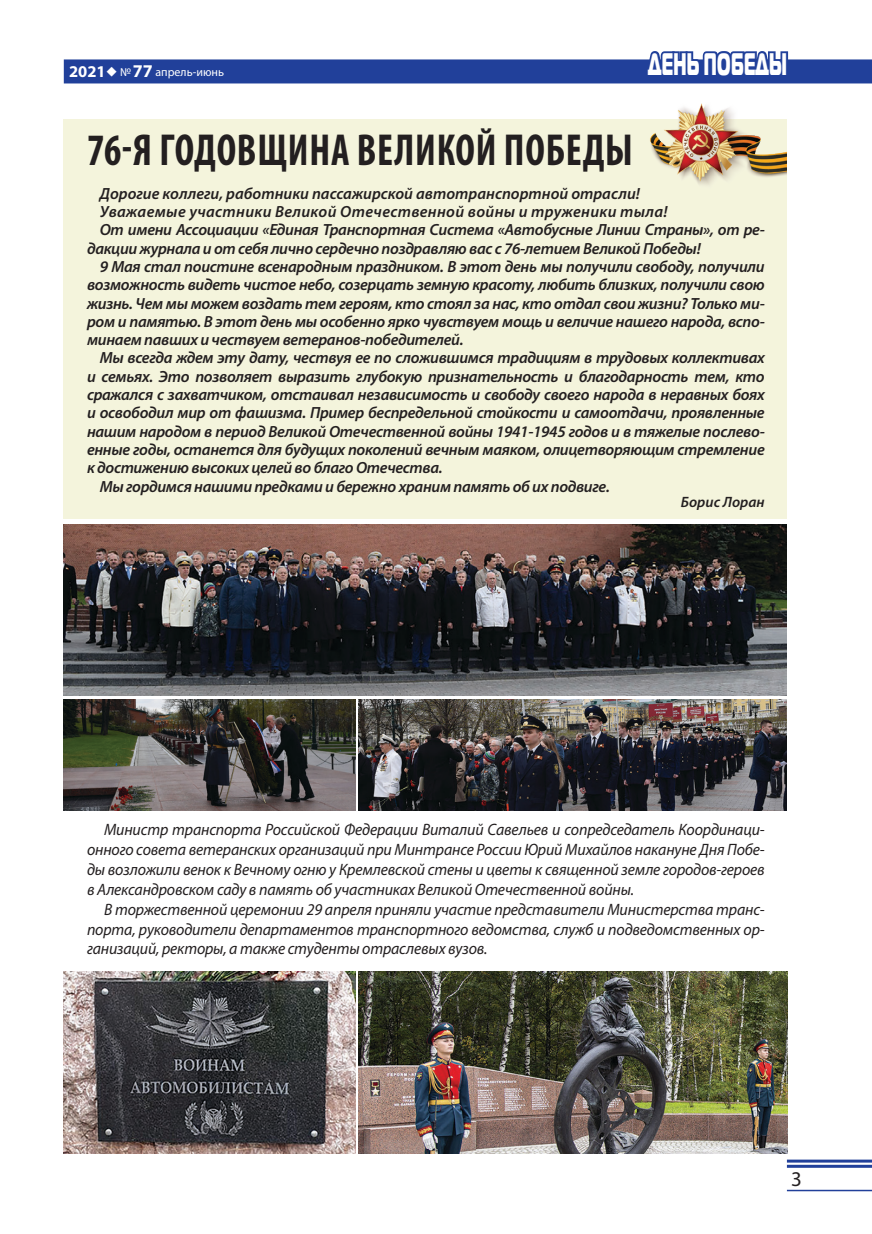
<style>
.page{position:relative;width:872px;height:1234px;background:#fff}
.page>*{position:absolute;margin:0;border:0;box-sizing:border-box;transform-origin:0 0}
.t1{font:700 condensed 45px "Myriad Pro";letter-spacing:.02em;color:#231f20;scale:.9 1}
.t2{font:30.9px "Magistral Black C";letter-spacing:.02em;color:#fff;scale:.52 1}
.t3{font:21px "Myriad Pro";color:#231f20}
.t4{font:italic 16.5px/19.8px "Myriad Pro";letter-spacing:-.01em;color:#231f20;text-align:justify;scale:.96 1}
.t5{font:italic 600 16.2px "Myriad Pro";letter-spacing:-.02em;color:#231f20}
.t6{font:italic 600 16.2px "Myriad Pro";color:#231f20}
.t7{font:italic 600 16.2px "Myriad Pro";letter-spacing:.02em;color:#231f20}
.t8{font:italic 600 15px "Myriad Pro";color:#231f20}
.t9{font:12px "Myriad Pro";color:#fff}
.s1{font-weight:700;font-size:16.5px}
.s2{font-weight:700;font-size:18px}
</style>
<div class="page">
<div style="left:64px;top:59px;width:808px;height:24px;background:#21409a"></div>
<svg style="left:644px;top:51px;width:146px;height:9px"></svg>
<hr style="left:787px;top:1164px;width:85px;height:3px;background:#21409a">
<hr style="left:787px;top:1159px;width:85px;height:3px;background:#21409a">
<hr style="left:787px;top:1189px;width:85px;height:1px;background:#21409a">
<div style="left:64px;top:119px;width:723px;height:399px;background:#f4f4dc"></div>
<img style="left:64px;top:524px;width:723px;height:171px">
<img style="left:64px;top:699px;width:291px;height:111px">
<img style="left:359px;top:699px;width:428px;height:111px">
<img style="left:64px;top:971px;width:291px;height:181px">
<img style="left:359px;top:971px;width:428px;height:181px">
<img style="left:650px;top:103px;width:137px;height:82px">
<p class="t9" style="left:69px;top:64px;width:156px"><span class="s1">2021</span>◆ № <span class="s2">77</span> апрель-июнь</p>
<h2 class="t2" style="left:648px;top:44px;width:268px">День победы</h2>
<h1 class="t1" style="left:87px;top:122px;width:608px">76-Я ГОДОВЩИНА ВЕЛИКОЙ ПОБЕДЫ</h1>
<p class="t6" style="left:100px;top:183px;width:542px">Дорогие коллеги, работники пассажирской автотранспортной отрасли!</p>
<p class="t7" style="left:100px;top:201px;width:569px">Уважаемые участники Великой Отечественной войны и труженики тыла!</p>
<p class="t5" style="left:100px;top:219px;width:666px">От имени Ассоциации «Единая Транспортная Система «Автобусные Линии Страны», от ре-</p>
<p class="t5" style="left:87px;top:238px;width:615px">дакции журнала и от себя лично сердечно поздравляю вас с 76-летием Великой Победы!</p>
<p class="t5" style="left:100px;top:256px;width:666px">9 Мая стал поистине всенародным праздником. В этот день мы получили свободу, получили</p>
<p class="t5" style="left:87px;top:274px;width:679px">возможность видеть чистое небо, созерцать земную красоту, любить близких, получили свою</p>
<p class="t5" style="left:87px;top:293px;width:679px">жизнь. Чем мы можем воздать тем героям, кто стоял за нас, кто отдал свои жизни? Только ми-</p>
<p class="t5" style="left:87px;top:311px;width:679px">ром и памятью. В этот день мы особенно ярко чувствуем мощь и величие нашего народа, вспо-</p>
<p class="t5" style="left:87px;top:329px;width:378px">минаем павших и чествуем ветеранов-победителей.</p>
<p class="t5" style="left:100px;top:347px;width:666px">Мы всегда ждем эту дату, чествуя ее по сложившимся традициям в трудовых коллективах</p>
<p class="t5" style="left:87px;top:366px;width:679px">и семьях. Это позволяет выразить глубокую признательность и благодарность тем, кто</p>
<p class="t5" style="left:87px;top:384px;width:679px">сражался с захватчиком, отстаивал независимость и свободу своего народа в неравных боях</p>
<p class="t5" style="left:87px;top:402px;width:679px">и освободил мир от фашизма. Пример беспредельной стойкости и самоотдачи, проявленные</p>
<p class="t5" style="left:87px;top:421px;width:679px">нашим народом в период Великой Отечественной войны 1941-1945 годов и в тяжелые послево-</p>
<p class="t5" style="left:87px;top:439px;width:679px">енные годы, останется для будущих поколений вечным маяком, олицетворяющим стремление</p>
<p class="t5" style="left:87px;top:457px;width:357px">к достижению высоких целей во благо Отечества.</p>
<p class="t5" style="left:100px;top:476px;width:511px">Мы гордимся нашими предками и бережно храним память об их подвиге.</p>
<p class="t8" style="left:681px;top:492px;width:85px">Борис Лоран</p>
<p class="t4" style="left:87px;top:819px;width:707px;text-indent:17px">Министр транспорта Российской Федерации Виталий Савельев и сопредседатель Координаци&shy;онного совета ветеранских организаций при Минтрансе России Юрий Михайлов накануне Дня Побе&shy;ды возложили венок к Вечному огню у Кремлевской стены и цветы к священной земле городов-героев в Александровском саду в память об участниках Великой Отечественной войны.</p>
<p class="t4" style="left:87px;top:898px;width:707px;text-indent:17px">В торжественной церемонии 29 апреля приняли участие представители Министерства транс&shy;порта, руководители департаментов транспортного ведомства, служб и подведомственных ор&shy;ганизаций, ректоры, а также студенты отраслевых вузов.</p>
<p class="t3" style="left:791px;top:1165px;width:12px">3</p>
</div>
